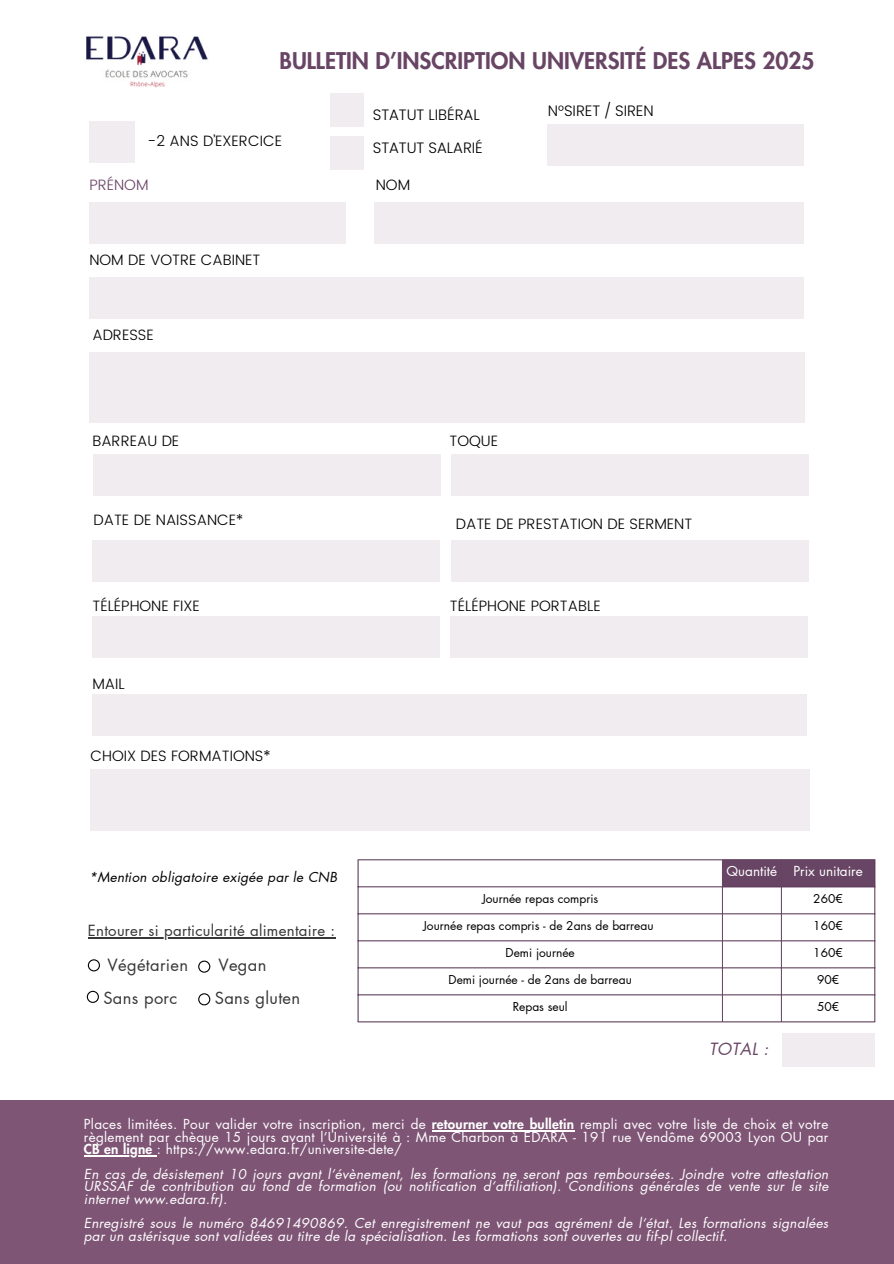
<style>
.page{position:relative;width:894px;height:1264px;background:#fff}
.page>*{position:absolute;margin:0;border:0;box-sizing:border-box;transform-origin:0 0}
.t1{font:800 22.5px "Futura LT Pro";color:#684564}
.t2{font:16.5px/32.7px "Futura LT Pro";letter-spacing:.02em;color:#393838}
.t3{font:italic 16.5px "Futura LT Pro";letter-spacing:.02em;color:#684564}
.t4{font:300 15px/32.4px "Poppins";color:#000}
.t5{font:15px "Futura LT Pro";letter-spacing:.02em;color:#393838}
.t6{font:300 15px "Poppins";color:#684564}
.t7{font:italic 13.5px/12.3px "Futura LT Pro";letter-spacing:.02em;color:#fff;text-align:justify}
.t8{font:13.5px/12.3px "Futura LT Pro";letter-spacing:.02em;color:#fff;text-align:justify}
.t9{font:italic 13.5px "Futura LT Pro";letter-spacing:.02em;color:#000}
.t10{font:13.5px "Futura LT Pro";color:#fff}
.t11{font:12px "Futura LT Pro";color:#000}
.s1{font-weight:800}
</style>
<div class="page">
<div style="left:0;top:1100px;width:893px;height:163px;background:#7f5576"></div>
<div style="left:89px;top:202px;width:256px;height:42px;background:#f0ecef"></div>
<div style="left:451px;top:454px;width:357px;height:42px;background:#f0ecef"></div>
<div style="left:450px;top:616px;width:357px;height:42px;background:#f0ecef"></div>
<div style="left:89px;top:277px;width:715px;height:42px;background:#f0ecef"></div>
<div style="left:374px;top:202px;width:430px;height:42px;background:#f0ecef"></div>
<div style="left:93px;top:454px;width:348px;height:42px;background:#f0ecef"></div>
<div style="left:92px;top:616px;width:348px;height:42px;background:#f0ecef"></div>
<div style="left:92px;top:540px;width:348px;height:42px;background:#f0ecef"></div>
<div style="left:92px;top:694px;width:715px;height:42px;background:#f0ecef"></div>
<div style="left:451px;top:540px;width:357px;height:42px;background:#f0ecef"></div>
<div style="left:90px;top:769px;width:719px;height:62px;background:#f0ecef"></div>
<div style="left:89px;top:352px;width:715px;height:70px;background:#f0ecef"></div>
<svg style="left:88px;top:959px;width:12px;height:12px"></svg>
<svg style="left:198px;top:960px;width:12px;height:12px"></svg>
<svg style="left:87px;top:990px;width:12px;height:12px"></svg>
<svg style="left:198px;top:993px;width:12px;height:12px"></svg>
<div style="left:723px;top:860px;width:151px;height:26px;background:#684564"></div>
<hr style="left:357px;top:860px;width:1px;height:161px;background:#684564">
<hr style="left:722px;top:860px;width:1px;height:161px;background:#684564">
<hr style="left:780px;top:860px;width:1px;height:161px;background:#684564">
<hr style="left:874px;top:860px;width:1px;height:161px;background:#684564">
<hr style="left:357px;top:859px;width:517px;height:1px;background:#684564">
<hr style="left:357px;top:886px;width:517px;height:1px;background:#684564">
<hr style="left:357px;top:913px;width:517px;height:1px;background:#684564">
<hr style="left:357px;top:940px;width:517px;height:1px;background:#684564">
<hr style="left:357px;top:967px;width:517px;height:1px;background:#684564">
<hr style="left:357px;top:994px;width:517px;height:1px;background:#684564">
<hr style="left:357px;top:1021px;width:517px;height:1px;background:#684564">
<hr style="left:431px;top:1130px;width:143px;height:1px;background:#fff">
<hr style="left:84px;top:1155px;width:73px;height:1px;background:#fff">
<hr style="left:88px;top:937px;width:247px;height:1px;background:#393838">
<div style="left:782px;top:1033px;width:92px;height:33px;background:#f0ecef"></div>
<div style="left:89px;top:121px;width:46px;height:42px;background:#f0ecef"></div>
<img style="left:86px;top:36px;width:122px;height:52px">
<div style="left:330px;top:93px;width:34px;height:34px;background:#f0ecef"></div>
<div style="left:330px;top:136px;width:34px;height:34px;background:#f0ecef"></div>
<div style="left:547px;top:125px;width:256px;height:41px;background:#f0ecef"></div>
<h1 class="t1" style="left:279px;top:44px;width:536px">BULLETIN D’INSCRIPTION UNIVERSITÉ DES ALPES 2025</h1>
<p class="t4" style="left:147px;top:125px;width:136px">-2 ANS D’EXERCICE</p>
<p class="t6" style="left:89px;top:174px;width:61px">PRÉNOM</p>
<p class="t4" style="left:89px;top:244px;width:172px">NOM DE VOTRE CABINET</p>
<p class="t4" style="left:92px;top:319px;width:63px">ADRESSE</p>
<p class="t4" style="left:92px;top:425px;width:88px">BARREAU DE</p>
<p class="t4" style="left:93px;top:504px;width:151px">DATE DE NAISSANCE*</p>
<p class="t4" style="left:92px;top:590px;width:109px">TÉLÉPHONE FIXE</p>
<p class="t4" style="left:92px;top:668px;width:34px">MAIL</p>
<p class="t4" style="left:90px;top:739px;width:182px">CHOIX DES FORMATIONS*</p>
<p class="t4" style="left:372px;top:99px;width:111px">STATUT LIBÉRAL<br>STATUT SALARIÉ</p>
<p class="t4" style="left:547px;top:94px;width:107px">N°SIRET / SIREN</p>
<p class="t4" style="left:376px;top:169px;width:36px">NOM</p>
<p class="t4" style="left:449px;top:425px;width:50px">TOQUE</p>
<p class="t4" style="left:455px;top:507px;width:238px">DATE DE PRESTATION DE SERMENT</p>
<p class="t4" style="left:450px;top:590px;width:152px">TÉLÉPHONE PORTABLE</p>
<p class="t9" style="left:89px;top:868px;width:249px">*Mention obligatoire exigée par le CNB</p>
<p class="t5" style="left:88px;top:920px;width:249px">Entourer si particularité alimentaire :</p>
<p class="t2" style="left:108px;top:948px;width:82px">Végétarien</p>
<p class="t2" style="left:215px;top:948px;width:87px">Vegan<br>Sans gluten</p>
<p class="t2" style="left:103px;top:981px;width:75px">Sans porc</p>
<p class="t10" style="left:726px;top:862px;width:138px">Quantité Prix unitaire</p>
<p class="t11" style="left:482px;top:890px;width:118px">Journée repas compris</p>
<p class="t11" style="left:813px;top:890px;width:31px">260€</p>
<p class="t11" style="left:423px;top:917px;width:232px">Journée repas compris - de 2ans de barreau</p>
<p class="t11" style="left:813px;top:917px;width:31px">160€</p>
<p class="t11" style="left:505px;top:944px;width:71px">Demi journée</p>
<p class="t11" style="left:813px;top:944px;width:31px">160€</p>
<p class="t11" style="left:448px;top:971px;width:185px">Demi journée - de 2ans de barreau</p>
<p class="t11" style="left:816px;top:971px;width:24px">90€</p>
<p class="t11" style="left:512px;top:998px;width:56px">Repas seul</p>
<p class="t11" style="left:816px;top:998px;width:24px">50€</p>
<p class="t3" style="left:709px;top:1037px;width:61px">TOTAL :</p>
<p class="t8" style="left:84px;top:1117px;width:745px">Places limitées. Pour valider votre inscription, merci de <span class="s1">retourner votre bulletin</span> rempli avec votre liste de choix et votre règlement par chèque 15 jours avant l’Université à : Mme Charbon à EDARA - 191 rue Vendôme 69003 Lyon OU par <span class="s1">CB en ligne</span> : https://www.edara.fr/universite-dete/</p>
<p class="t7" style="left:84px;top:1167px;width:745px">En cas de désistement 10 jours avant l‘évènement, les formations ne seront pas remboursées. Joindre votre attestation URSSAF de contribution au fond de formation (ou notification d‘affiliation). Conditions générales de vente sur le site internet www.edara.fr).</p>
<p class="t7" style="left:84px;top:1216px;width:745px">Enregistré sous le numéro 84691490869. Cet enregistrement ne vaut pas agrément de l‘état. Les formations signalées par un astérisque sont validées au titre de la spécialisation. Les formations sont ouvertes au fif-pl collectif.</p>
</div>
